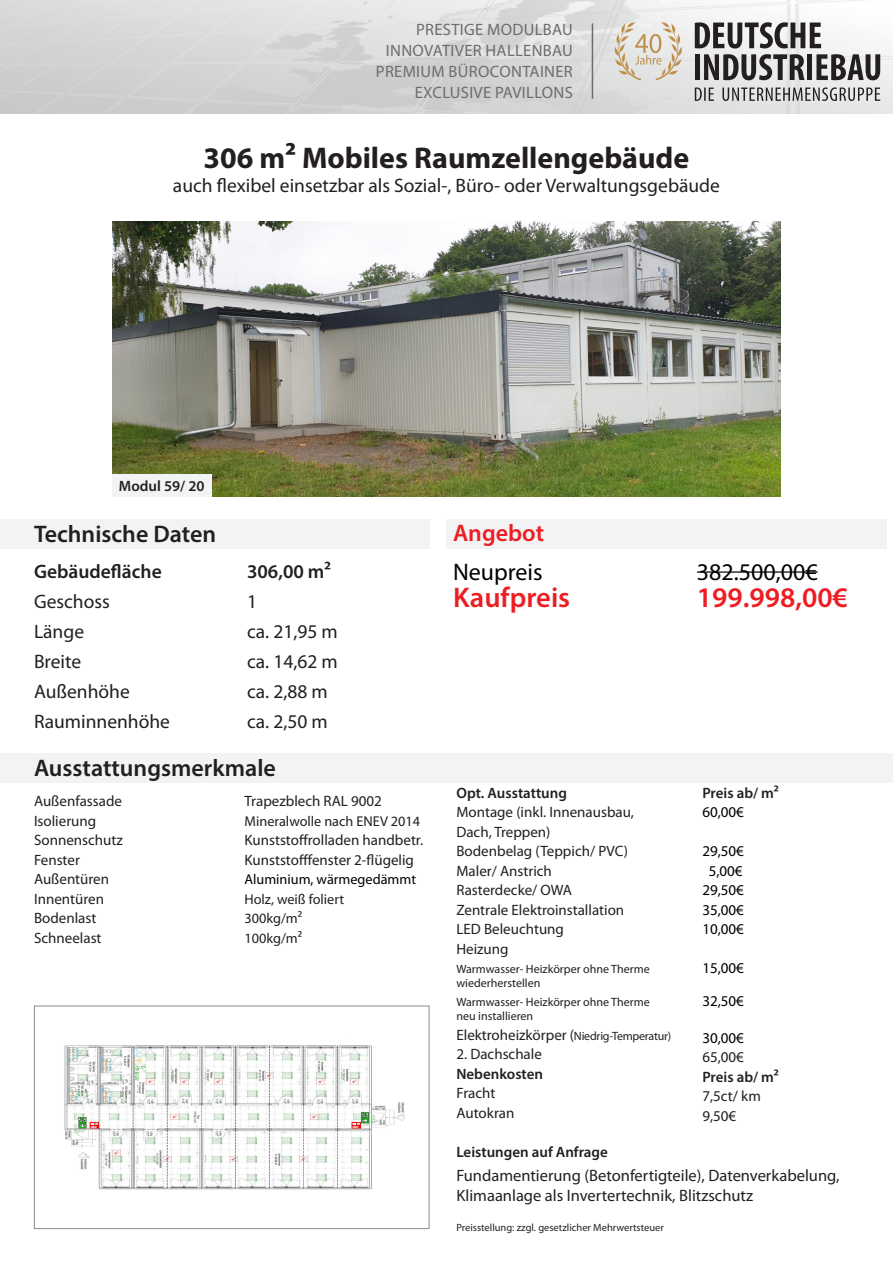
<style>
.page{position:relative;width:893px;height:1263px;background:#fff}
.page>*{position:absolute;margin:0;border:0;box-sizing:border-box;transform-origin:0 0}
.t1{font:700 30px "Myriad Pro";color:#231f20}
.t2{font:600 28.5px "Myriad Pro";color:#ee1d23}
.t3{font:600 24px "Myriad Pro";color:#231f20}
.t4{font:24px "Myriad Pro";color:#000}
.t5{font:600 24px "Myriad Pro";color:#ee1d23}
.t6{font:19.5px/30px "Myriad Pro";color:#231f20}
.t7{font:600 19.5px "Myriad Pro";color:#231f20}
.t8{font:16.5px/19.8px "Myriad Pro";color:#231f20}
.t9{font:16.5px/21px "Myriad Pro";letter-spacing:.02em;color:#6c6d70;text-align:right}
.t10{font:15px/19.5px "Myriad Pro";color:#231f20}
.t11{font:600 15px "Myriad Pro";color:#231f20}
.t12{font:15px/19.5px "Myriad Pro";color:#000;text-align:center}
.t13{font:14.25px/19.5px "Myriad Pro";color:#231f20}
.t14{font:14.25px "Myriad Pro";color:#000}
.t15{font:12px/13.5px "Myriad Pro";color:#231f20}
.t16{font:12px "Myriad Pro";letter-spacing:-.02em;color:#231f20}
.t17{font:10.5px "Myriad Pro";color:#231f20}
.s1{font-size:15px}
</style>
<div class="page">
<div style="left:34px;top:1006px;width:395px;height:223px;border:1px solid #8a8c8f"></div>
<div style="left:0;top:753px;width:893px;height:30px;background:#f2f3f4"></div>
<div style="left:446px;top:519px;width:441px;height:30px;background:#f2f3f4"></div>
<div style="left:0;top:519px;width:429px;height:30px;background:#f2f3f4"></div>
<img style="left:113px;top:221px;width:667px;height:275px">
<div style="left:113px;top:474px;width:99px;height:22px;background:#f2f3f4"></div>
<hr style="left:697px;top:571px;width:121px;height:2px;background:#000">
<img style="left:64px;top:1045px;width:341px;height:145px">
<img style="left:0;top:0;width:893px;height:114px">
<hr style="left:592px;top:23px;width:1px;height:76px;background:#6c6d70">
<svg style="left:695px;top:87px;width:185px;height:14px;background:#a6a5a6"></svg>
<svg style="left:695px;top:22px;width:185px;height:58px"></svg>
<svg style="left:613px;top:21px;width:71px;height:59px;background:#ded6ca"></svg>
<p class="t9" style="left:376px;top:18px;width:198px">PRESTIGE MODULBAU<br>INNOVATIVER HALLENBAU<br>PREMIUM BÜROCONTAINER<br>EXCLUSIVE PAVILLONS</p>
<h1 class="t1" style="left:204px;top:138px;width:487px">306 m² Mobiles Raumzellengebäude</h1>
<h3 class="t6" style="left:173px;top:170px;width:548px">auch flexibel einsetzbar als Sozial-, Büro- oder Verwaltungsgebäude</h3>
<p class="t11" style="left:119px;top:476px;width:87px">Modul 59/ 20</p>
<h3 class="t3" style="left:34px;top:519px;width:184px">Technische Daten</h3>
<h3 class="t7" style="left:34px;top:559px;width:129px">Gebäudefläche</h3>
<h3 class="t6" style="left:34px;top:586px;width:138px">Geschoss<br>Länge<br>Breite<br>Außenhöhe<br>Rauminnenhöhe</h3>
<h3 class="t7" style="left:247px;top:559px;width:85px">306,00 m²</h3>
<h3 class="t6" style="left:247px;top:586px;width:92px">1<br>ca. 21,95 m ca. 14,62 m ca. 2,88 m ca. 2,50 m</h3>
<h3 class="t3" style="left:34px;top:753px;width:243px">Ausstattungsmerkmale</h3>
<p class="t10" style="left:34px;top:791px;width:90px">Außenfassade<br>Isolierung<br>Sonnenschutz<br>Fenster<br>Außentüren<br>Innentüren<br>Bodenlast<br>Schneelast</p>
<p class="t10" style="left:244px;top:791px;width:139px">Trapezblech RAL 9002</p>
<p class="t13" style="left:244px;top:811px;width:177px">Mineralwolle nach ENEV 2014</p>
<p class="t10" style="left:244px;top:830px;width:180px">Kunststoffrolladen handbetr.<br>Kunststofffenster 2-flügelig</p>
<p class="t14" style="left:244px;top:871px;width:173px">Aluminium, wärmegedämmt</p>
<p class="t13" style="left:244px;top:889px;width:101px">Holz, weiß foliert<br>300kg/m²<br>100kg/m²</p>
<h3 class="t5" style="left:453px;top:518px;width:93px">Angebot</h3>
<h3 class="t4" style="left:453px;top:557px;width:91px">Neupreis</h3>
<h2 class="t2" style="left:453px;top:579px;width:119px">Kaufpreis</h2>
<h3 class="t4" style="left:697px;top:557px;width:122px">382.500,00€</h3>
<h2 class="t2" style="left:697px;top:579px;width:152px">199.998,00€</h2>
<p class="t11" style="left:456px;top:783px;width:112px">Opt. Ausstattung</p>
<p class="t10" style="left:456px;top:802px;width:179px">Montage (inkl. Innenausbau,<br>Dach, Treppen)<br>Bodenbelag (Teppich/ PVC)<br>Maler/ Anstrich<br>Rasterdecke/ OWA<br>Zentrale Elektroinstallation<br>LED Beleuchtung<br>Heizung</p>
<p class="t15" style="left:456px;top:962px;width:195px">Warmwasser- Heizkörper ohne Therme wiederherstellen</p>
<p class="t15" style="left:456px;top:995px;width:195px">Warmwasser- Heizkörper ohne Therme neu installieren</p>
<p class="t16" style="left:456px;top:1028px;width:216px"><span class="s1">Elektroheizkörper (</span>Niedrig-Temperatur)</p>
<p class="t10" style="left:456px;top:1044px;width:87px">2. Dachschale</p>
<p class="t11" style="left:456px;top:1064px;width:88px">Nebenkosten</p>
<p class="t10" style="left:456px;top:1083px;width:60px">Fracht<br>Autokran</p>
<p class="t11" style="left:456px;top:1142px;width:153px">Leistungen auf Anfrage</p>
<p class="t11" style="left:702px;top:783px;width:78px">Preis ab/ m²</p>
<p class="t12" style="left:702px;top:802px;width:43px">60,00€</p>
<p class="t12" style="left:702px;top:841px;width:43px">29,50€<br>5,00€<br>29,50€<br>35,00€<br>10,00€</p>
<p class="t12" style="left:702px;top:958px;width:43px">15,00€</p>
<p class="t12" style="left:702px;top:991px;width:43px">32,50€</p>
<p class="t12" style="left:702px;top:1027px;width:43px">30,00€</p>
<p class="t10" style="left:702px;top:1047px;width:43px">65,00€</p>
<p class="t11" style="left:702px;top:1067px;width:78px">Preis ab/ m²</p>
<p class="t10" style="left:702px;top:1086px;width:60px">7,5ct/ km<br>9,50€</p>
<p class="t8" style="left:456px;top:1165px;width:385px">Fundamentierung (Betonfertigteile), Datenverkabelung,<br>Klimaanlage als Invertertechnik, Blitzschutz</p>
<p class="t17" style="left:456px;top:1221px;width:209px">Preisstellung: zzgl. gesetzlicher Mehrwertsteuer</p>
</div>
